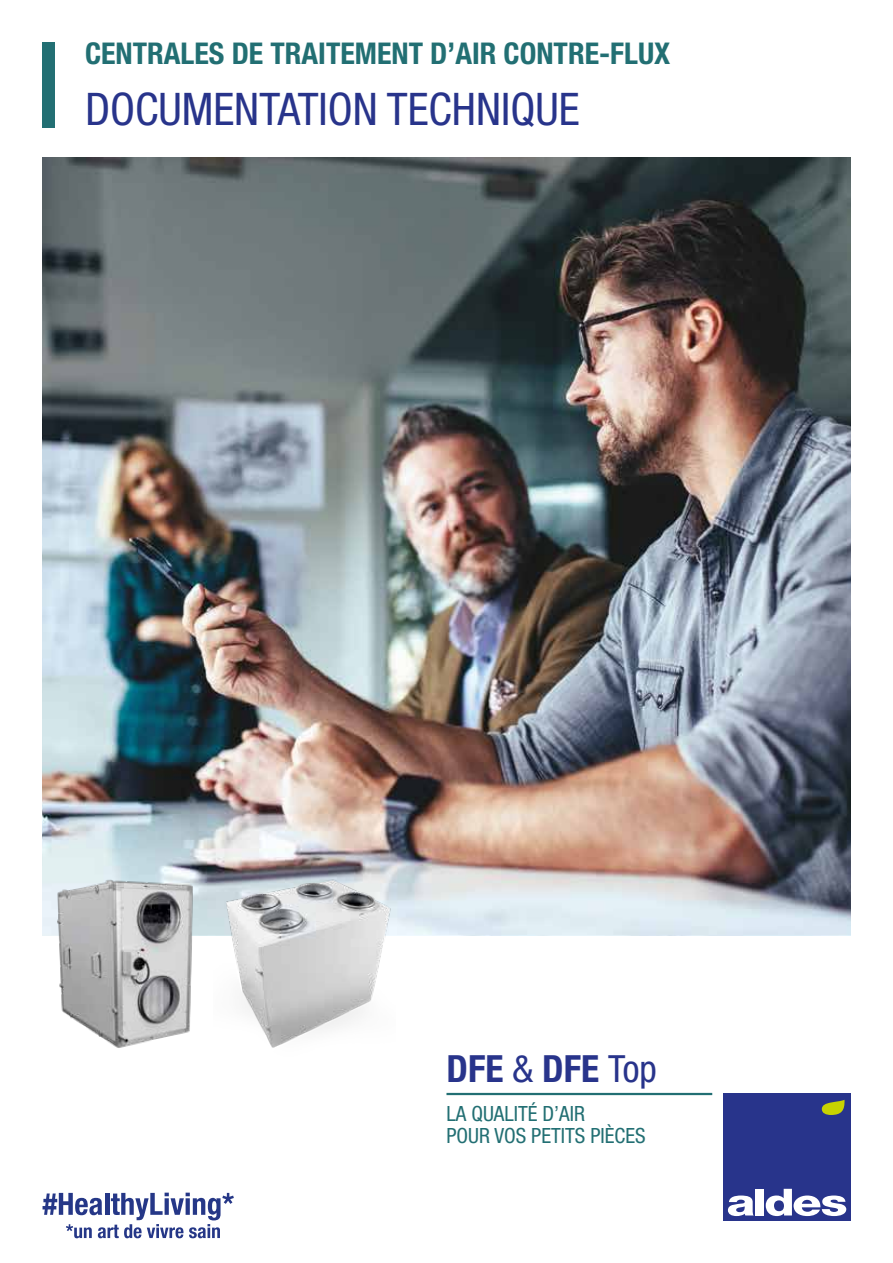
<style>
.page{position:relative;width:893px;height:1263px;background:#fff}
.page>*{position:absolute;margin:0;border:0;box-sizing:border-box;transform-origin:0 0}
.t1{font:condensed 45px "Helvetica Neue LT Std";color:#28348b}
.t2{font:700 condensed 37.5px "Helvetica Neue LT Std";color:#28348b}
.t3{font:700 condensed 30px "Helvetica Neue LT Std";color:#226f73}
.t4{font:condensed 21px/22.5px "Helvetica Neue LT Std";color:#226f73}
.s1{font-weight:400}
</style>
<div class="page">
<div style="left:43px;top:43px;width:12px;height:85px;background:#226f73"></div>
<div style="left:723px;top:1093px;width:127px;height:127px;background:#28348b"></div>
<svg style="left:728px;top:1195px;width:26px;height:21px"></svg>
<div style="left:756px;top:1189px;width:8px;height:26px;background:#fff"></div>
<svg style="left:766px;top:1189px;width:80px;height:27px"></svg>
<svg style="left:822px;top:1100px;width:23px;height:15px"></svg>
<hr style="left:446px;top:1093px;width:266px;height:2px;background:#226f73">
<img style="left:43px;top:157px;width:807px;height:778px">
<img style="left:55px;top:875px;width:159px;height:173px">
<img style="left:214px;top:871px;width:181px;height:177px">
<svg style="left:43px;top:1192px;width:191px;height:46px"></svg>
<p class="t3" style="left:85px;top:35px;width:587px">CENTRALES DE TRAITEMENT D’AIR CONTRE-FLUX</p>
<h1 class="t1" style="left:85px;top:83px;width:496px">DOCUMENTATION TECHNIQUE</h1>
<p class="t2" style="left:446px;top:1046px;width:212px">DFE <span class="s1">&amp;</span> DFE <span class="s1">Top</span></p>
<p class="t4" style="left:446px;top:1102px;width:201px">LA QUALITÉ D’AIR<br>POUR VOS PETITS PIÈCES</p>
</div>
